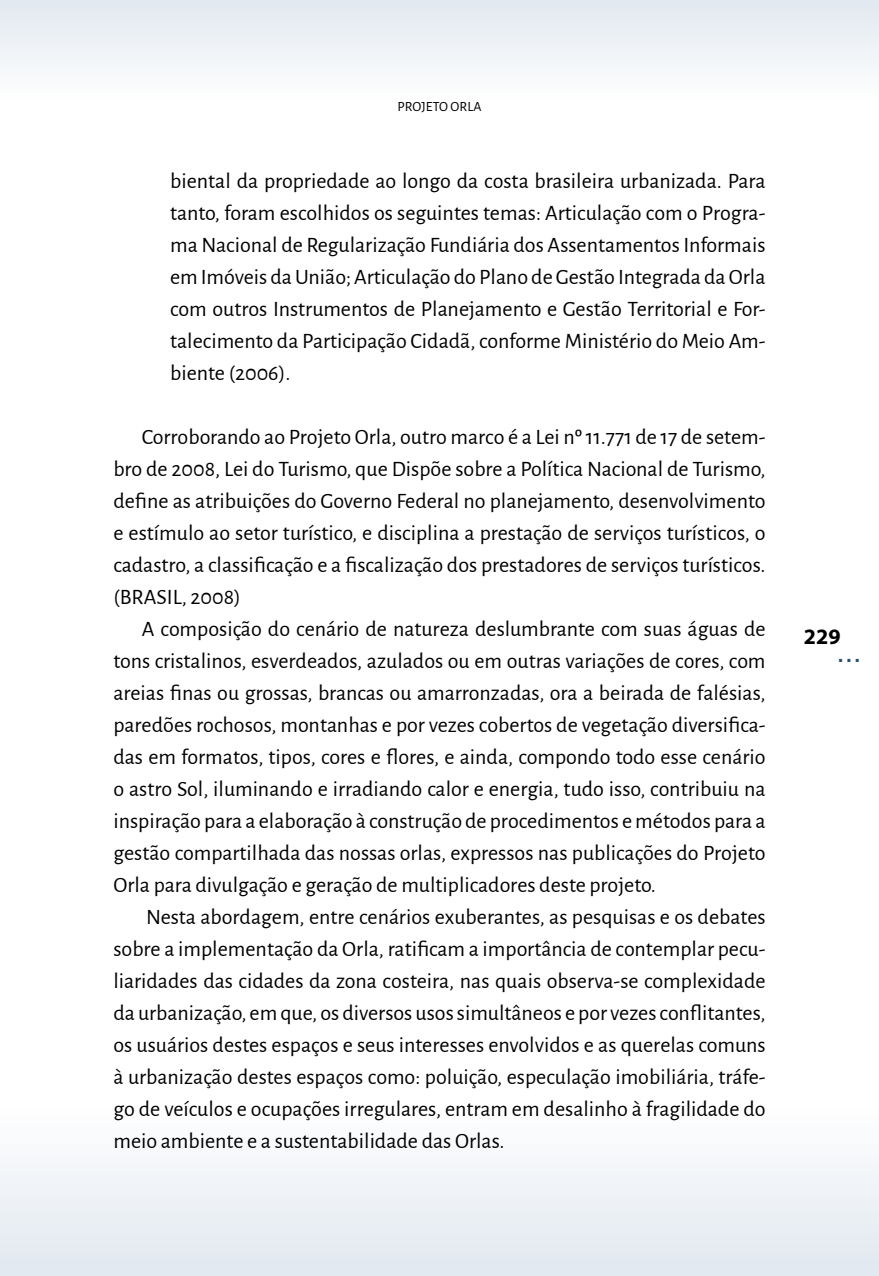
<style>
.page{position:relative;width:879px;height:1276px;background:#fff}
.page>*{position:absolute;margin:0;border:0;box-sizing:border-box;transform-origin:0 0}
.t1{font:22px/32px "Alegreya Sans";color:#000;text-align:justify}
.t2{font:700 22px "Myriad Pro";color:#000}
.t3{font:700 22px "Eurose";color:#275170}
.t4{font:14px "Alegreya Sans SC";letter-spacing:.005em;color:#000}
</style>
<div class="page">
<div style="left:0;top:0;width:879px;height:255px;background:linear-gradient(to bottom,#ecf0f5,#fff)"></div>
<div style="left:0;top:1057px;width:879px;height:219px;background:linear-gradient(to bottom,#fff,#e2e9f0)"></div>
<p class="t4" style="left:397px;top:97px;width:86px">PROJETO ORLA</p>
<p class="t1" style="left:170px;top:163px;width:597px">biental da propriedade ao longo da costa brasileira urbanizada. Para tanto, foram escolhidos os seguintes temas: Articulação com o Progra&shy;ma Nacional de Regularização Fundiária dos Assentamentos Informais em Imóveis da União; Articulação do Plano de Gestão Integrada da Orla com outros Instrumentos de Planejamento e Gestão Territorial e For&shy;talecimento da Participação Cidadã, conforme Ministério do Meio Am&shy;biente (2006).</p>
<p class="t1" style="left:113px;top:419px;width:654px;text-indent:28px">Corroborando ao Projeto Orla, outro marco é a Lei nº 11.771 de 17 de setem&shy;bro de 2008, Lei do Turismo, que Dispõe sobre a Política Nacional de Turismo, define as atribuições do Governo Federal no planejamento, desenvolvimento e estímulo ao setor turístico, e disciplina a prestação de serviços turísticos, o cadastro, a classificação e a fiscalização dos prestadores de serviços turísticos. (BRASIL, 2008)</p>
<p class="t1" style="left:113px;top:612px;width:654px;text-indent:28px">A composição do cenário de natureza deslumbrante com suas águas de tons cristalinos, esverdeados, azulados ou em outras variações de cores, com areias finas ou grossas, brancas ou amarronzadas, ora a beirada de falésias, paredões rochosos, montanhas e por vezes cobertos de vegetação diversifica&shy;das em formatos, tipos, cores e flores, e ainda, compondo todo esse cenário o astro Sol, iluminando e irradiando calor e energia, tudo isso, contribuiu na inspiração para a elaboração à construção de procedimentos e métodos para a gestão compartilhada das nossas orlas, expressos nas publicações do Projeto Orla para divulgação e geração de multiplicadores deste projeto.</p>
<p class="t1" style="left:113px;top:900px;width:654px;text-indent:33px">Nesta abordagem, entre cenários exuberantes, as pesquisas e os debates sobre a implementação da Orla, ratificam a importância de contemplar pecu&shy;liaridades das cidades da zona costeira, nas quais observa-se complexidade da urbanização, em que, os diversos usos simultâneos e por vezes conflitantes, os usuários destes espaços e seus interesses envolvidos e as querelas comuns à urbanização destes espaços como: poluição, especulação imobiliária, tráfe&shy;go de veículos e ocupações irregulares, entram em desalinho à fragilidade do meio ambiente e a sustentabilidade das Orlas.</p>
<p class="t2" style="left:804px;top:622px;width:38px">229</p>
<p class="t3" style="left:837px;top:643px;width:26px">...</p>
</div>
